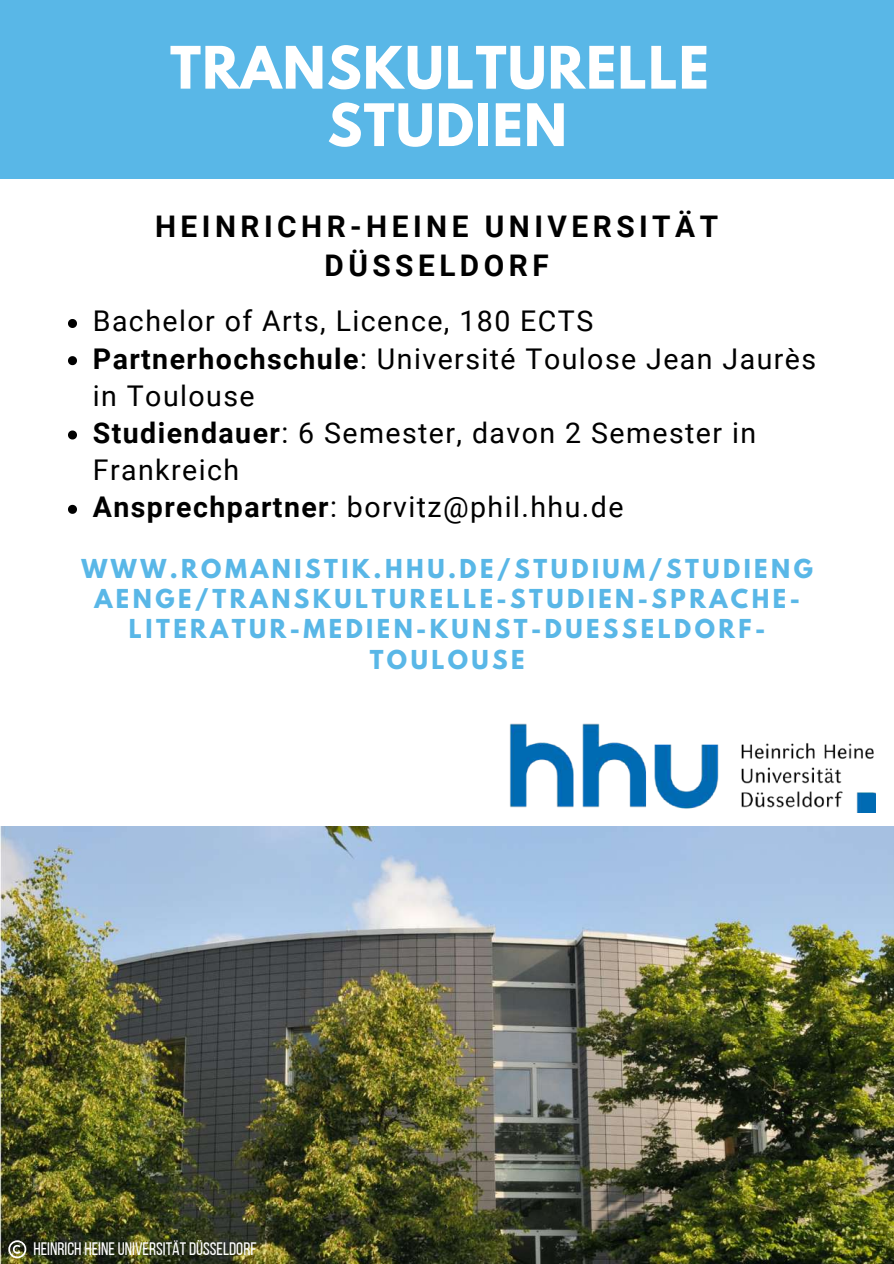
<style>
.page{position:relative;width:894px;height:1264px;background:#fff}
.page>*{position:absolute;margin:0;border:0;box-sizing:border-box;transform-origin:0 0}
.t1{font:700 51.9px/57.4px "League Spartan";letter-spacing:.025em;color:#fff;text-align:center}
.t2{font:700 29.85px/39.2px "Roboto";letter-spacing:.15em;color:#000;text-align:center}
.t3{font:28.5px/37.2px "Roboto";letter-spacing:.05em;color:#000}
.t4{font:700 23.1px/30.5px "League Spartan";letter-spacing:.15em;color:#59b7e7;text-align:center}
.t5{font:18px "Bebas Neue";color:#fff}
.s1{font-weight:700}
</style>
<div class="page">
<div style="left:0;top:0;width:893px;height:179px;background:#59b7e7"></div>
<img style="left:0;top:826px;width:893px;height:437px">
<svg style="left:68px;top:319px;width:9px;height:9px"></svg>
<svg style="left:68px;top:356px;width:9px;height:9px"></svg>
<svg style="left:68px;top:430px;width:9px;height:9px"></svg>
<svg style="left:68px;top:505px;width:9px;height:9px"></svg>
<img style="left:509px;top:724px;width:366px;height:89px">
<svg style="left:8px;top:1240px;width:18px;height:18px"></svg>
<h1 class="t1" style="left:170px;top:46px;width:540px">TRANSKULTURELLE<br>STUDIEN</h1>
<p class="t2" style="left:155px;top:207px;width:564px">HEINRICHR-HEINE UNIVERSITÄT<br>DÜSSELDORF</p>
<p class="t3" style="left:93px;top:303px;width:724px">Bachelor of Arts, Licence, 180 ECTS <span class="s1">Partnerhochschule</span>: Université Toulose Jean Jaurès in Toulouse<br><span class="s1">Studiendauer</span>: 6 Semester, davon 2 Semester in Frankreich<br><span class="s1">Ansprechpartner</span>: borvitz@phil.hhu.de</p>
<p class="t4" style="left:82px;top:556px;width:732px">WWW.ROMANISTIK.HHU.DE/STUDIUM/STUDIENG AENGE/TRANSKULTURELLE-STUDIEN-SPRACHE-LITERATUR-MEDIEN-KUNST-DUESSELDORF-TOULOUSE</p>
<p class="t5" style="left:33px;top:1241px;width:224px">HEINRICH HEINE UNIVERSITÄT DÜSSELDORF</p>
</div>
